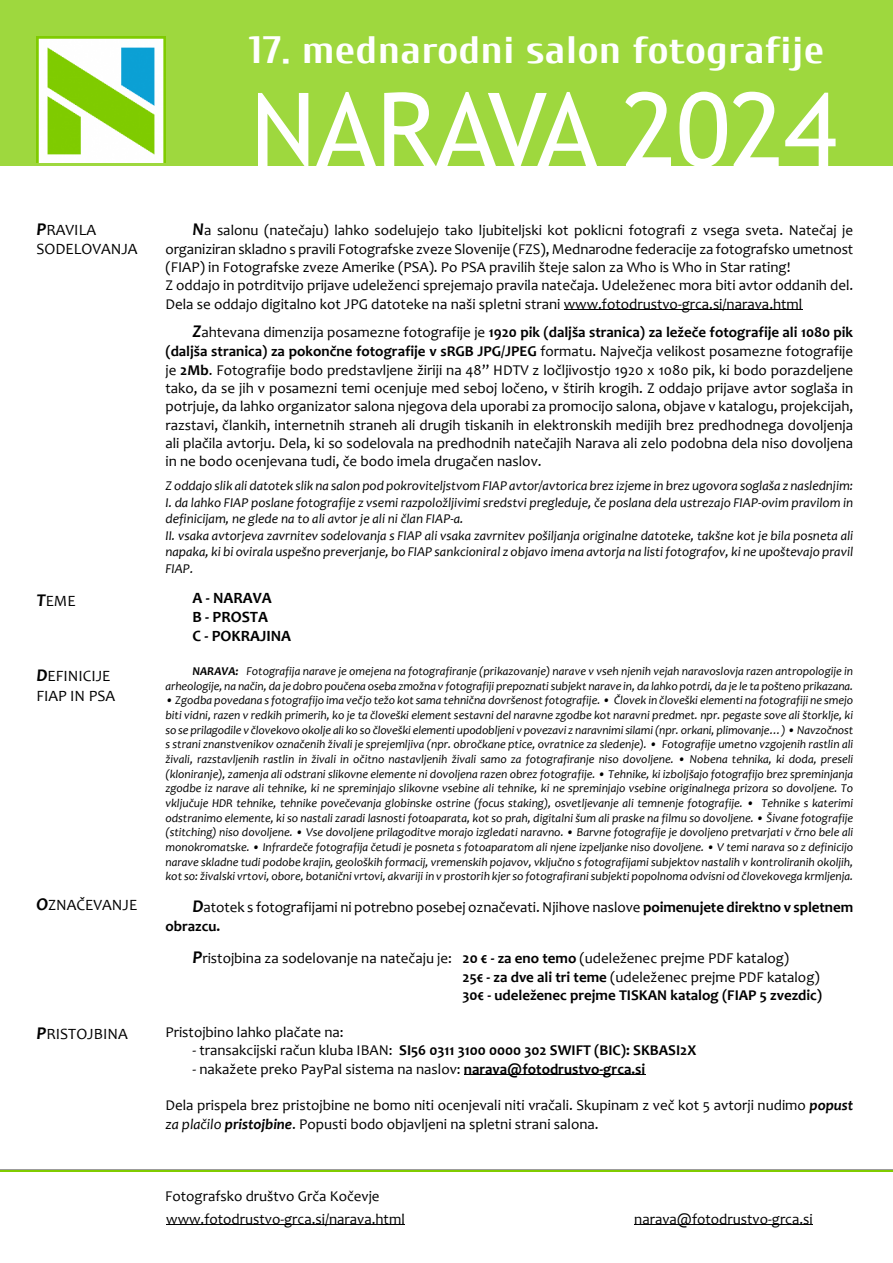
<style>
.page{position:relative;width:893px;height:1263px;background:#fff}
.page>*{position:absolute;margin:0;border:0;box-sizing:border-box;transform-origin:0 0}
.t1{font:102.45px "Trebuchet MS";color:#fff}
.t2{font:700 38.1px "Cuprum";color:#fff;scale:1.17 1}
.t3{font:15.75px/19.8px "Candara";color:#000}
.t4{font:700 15.75px/19.2px "Candara";color:#000}
.t5{font:15px/18.5px "Candara";color:#000}
.t6{font:700 15px "Candara";color:#000}
.t7{font:italic 13.5px/16.5px "Candara";color:#000}
.t8{font:italic 12px/14.7px "Candara";color:#000;text-align:right}
.s1{font-weight:700;font-style:italic;font-size:18px}
.s2{font-weight:700}
.s3{font-weight:400}
.s4{font-weight:700;font-style:italic}
.s5{font-style:italic}
</style>
<div class="page">
<hr style="left:166px;top:1225px;width:114px;height:1px;background:#000">
<hr style="left:280px;top:1225px;width:125px;height:1px;background:#000">
<hr style="left:634px;top:1225px;width:134px;height:1px;background:#000">
<hr style="left:768px;top:1225px;width:45px;height:1px;background:#000">
<div style="left:0;top:0;width:893px;height:165px;background:#9ed83e"></div>
<img style="left:36px;top:36px;width:129px;height:126px">
<hr style="left:0;top:1170px;width:893px;height:1px;background:#80cc00">
<hr style="left:564px;top:310px;width:238px;height:1px;background:#000">
<hr style="left:464px;top:1074px;width:181px;height:1px;background:#000">
<h3 class="t3" style="left:36px;top:221px;width:103px"><span class="s1">P</span>RAVILA<br>SODELOVANJA</h3>
<h3 class="t3" style="left:36px;top:592px;width:41px"><span class="s1">T</span>EME</h3>
<h3 class="t3" style="left:36px;top:667px;width:80px"><span class="s1">D</span>EFINICIJE<br>FIAP IN PSA</h3>
<h3 class="t3" style="left:36px;top:896px;width:102px"><span class="s1">O</span>ZNAČEVANJE</h3>
<h3 class="t3" style="left:36px;top:1025px;width:93px"><span class="s1">P</span>RISTOJBINA</h3>
<h2 class="t2" style="left:249px;top:29px;width:493px">17. mednarodni salon fotografije</h2>
<h1 class="t1" style="left:250px;top:91px;width:589px">NARAVA 2024</h1>
<p class="t5" style="left:165px;top:222px;width:689px;text-indent:27px"><span class="s1">N</span>a salonu (natečaju) lahko sodelujejo tako ljubiteljski kot poklicni fotografi z vsega sveta. Natečaj je organiziran skladno s pravili Fotografske zveze Slovenije (FZS), Mednarodne federacije za fotografsko umetnost (FIAP) in Fotografske zveze Amerike (PSA). Po PSA pravilih šteje salon za Who is Who in Star rating!<br>Z oddajo in potrditvijo prijave udeleženci sprejemajo pravila natečaja. Udeleženec mora biti avtor oddanih del.<br>Dela se oddajo digitalno kot JPG datoteke na naši spletni strani www.fotodrustvo-grca.si/narava.html</p>
<p class="t5" style="left:165px;top:325px;width:689px;text-align:justify;text-indent:27px"><span class="s1">Z</span>ahtevana dimenzija posamezne fotografije je <span class="s2">1920 pik (daljša stranica) za ležeče fotografije ali 1080 pik (daljša stranica) za pokončne fotografije v sRGB JPG/JPEG</span> formatu. Največja velikost posamezne fotografije je <span class="s2">2Mb</span>. Fotografije bodo predstavljene žiriji na 48’’ HDTV z ločljivostjo 1920 x 1080 pik, ki bodo porazdeljene tako, da se jih v posamezni temi ocenjuje med seboj ločeno, v štirih krogih. Z oddajo prijave avtor soglaša in potrjuje, da lahko organizator salona njegova dela uporabi za promocijo salona, objave v katalogu, projekcijah, razstavi, člankih, internetnih straneh ali drugih tiskanih in elektronskih medijih brez predhodnega dovoljenja ali plačila avtorju. Dela, ki so sodelovala na predhodnih natečajih Narava ali zelo podobna dela niso dovoljena in ne bodo ocenjevana tudi, če bodo imela drugačen naslov.</p>
<p class="t7" style="left:165px;top:479px;width:689px">Z oddajo slik ali datotek slik na salon pod pokroviteljstvom FIAP avtor/avtorica brez izjeme in brez ugovora soglaša z naslednjim:<br>I. da lahko FIAP poslane fotografije z vsemi razpoložljivimi sredstvi pregleduje, če poslana dela ustrezajo FIAP-ovim pravilom in definicijam, ne glede na to ali avtor je ali ni član FIAP-a.<br>II. vsaka avtorjeva zavrnitev sodelovanja s FIAP ali vsaka zavrnitev pošiljanja originalne datoteke, takšne kot je bila posneta ali napaka, ki bi ovirala uspešno preverjanje, bo FIAP sankcioniral z objavo imena avtorja na listi fotografov, ki ne upoštevajo pravil FIAP.</p>
<h3 class="t4" style="left:192px;top:589px;width:100px">A - NARAVA<br>B - PROSTA<br>C - POKRAJINA</h3>
<p class="t8" style="left:165px;top:665px;width:689px"><span class="s2">NARAVA:</span> Fotografija narave je omejena na fotografiranje (prikazovanje) narave v vseh njenih vejah naravoslovja razen antropologije in arheologije, na način, da je dobro poučena oseba zmožna v fotografiji prepoznati subjekt narave in, da lahko potrdi, da je le ta pošteno prikazana.</p>
<p class="t8" style="left:165px;top:694px;width:689px;text-align:justify">• Zgodba povedana s fotografijo ima večjo težo kot sama tehnična dovršenost fotografije. • Človek in človeški elementi na fotografiji ne smejo biti vidni, razen v redkih primerih, ko je ta človeški element sestavni del naravne zgodbe kot naravni predmet. npr. pegaste sove ali štorklje, ki so se prilagodile v človekovo okolje ali ko so človeški elementi upodobljeni v povezavi z naravnimi silami (npr. orkani, plimovanje…) • Navzočnost s strani znanstvenikov označenih živali je sprejemljiva (npr. obročkane ptice, ovratnice za sledenje). • Fotografije umetno vzgojenih rastlin ali živali, razstavljenih rastlin in živali in očitno nastavljenih živali samo za fotografiranje niso dovoljene. • Nobena tehnika, ki doda, preseli (kloniranje), zamenja ali odstrani slikovne elemente ni dovoljena razen obrez fotografije. • Tehnike, ki izboljšajo fotografijo brez spreminjanja zgodbe iz narave ali tehnike, ki ne spreminjajo slikovne vsebine ali tehnike, ki ne spreminjajo vsebine originalnega prizora so dovoljene. To vključuje HDR tehnike, tehnike povečevanja globinske ostrine (focus staking), osvetljevanje ali temnenje fotografije. • Tehnike s katerimi odstranimo elemente, ki so nastali zaradi lasnosti fotoaparata, kot so prah, digitalni šum ali praske na filmu so dovoljene. • Šivane fotografije (stitching) niso dovoljene. • Vse dovoljene prilagoditve morajo izgledati naravno. • Barvne fotografije je dovoljeno pretvarjati v črno bele ali monokromatske. • Infrardeče fotografija četudi je posneta s fotoaparatom ali njene izpeljanke niso dovoljene. • V temi narava so z definicijo narave skladne tudi podobe krajin, geoloških formacij, vremenskih pojavov, vključno s fotografijami subjektov nastalih v kontroliranih okoljih, kot so: živalski vrtovi, obore, botanični vrtovi, akvariji in v prostorih kjer so fotografirani subjekti popolnoma odvisni od človekovega krmljenja.</p>
<p class="t5" style="left:165px;top:898px;width:689px;line-height:19.2px;text-indent:27px"><span class="s1">D</span>atotek s fotografijami ni potrebno posebej označevati. Njihove naslove <span class="s2">poimenujete direktno v spletnem obrazcu.</span></p>
<p class="t5" style="left:462px;top:950px;width:361px;text-indent:-270px"><span class="s1">P</span>ristojbina za sodelovanje na natečaju je: <span class="s2">20 € - za eno temo</span> (udeleženec prejme PDF katalog)<br><span class="s2">25€ - za dve ali tri teme</span> (udeleženec prejme PDF katalog)<br><span class="s2">30€ - udeleženec prejme TISKAN katalog (FIAP 5 zvezdic)</span></p>
<p class="t5" style="left:165px;top:1024px;width:180px">Pristojbino lahko plačate na:</p>
<p class="t6" style="left:192px;top:1044px;width:505px"><span class="s3">- transakcijski račun kluba IBAN:</span> SI56 0311 3100 0000 302 SWIFT (BIC): SKBASI2X</p>
<p class="t5" style="left:192px;top:1061px;width:454px">- nakažete preko PayPal sistema na naslov: <span class="s2">narava@fotodrustvo-grca.si</span></p>
<p class="t5" style="left:165px;top:1098px;width:689px">Dela prispela brez pristojbine ne bomo niti ocenjevali niti vračali. Skupinam z več kot 5 avtorji nudimo <span class="s4">popust </span><span class="s5">za plačilo</span> <span class="s4">pristojbine</span>. Popusti bodo objavljeni na spletni strani salona.</p>
<p class="t5" style="left:165px;top:1189px;width:216px">Fotografsko društvo Grča Kočevje</p>
<p class="t5" style="left:166px;top:1211px;width:240px">www.fotodrustvo-grca.si/narava.html</p>
<p class="t5" style="left:634px;top:1211px;width:180px">narava@fotodrustvo-grca.si</p>
</div>
